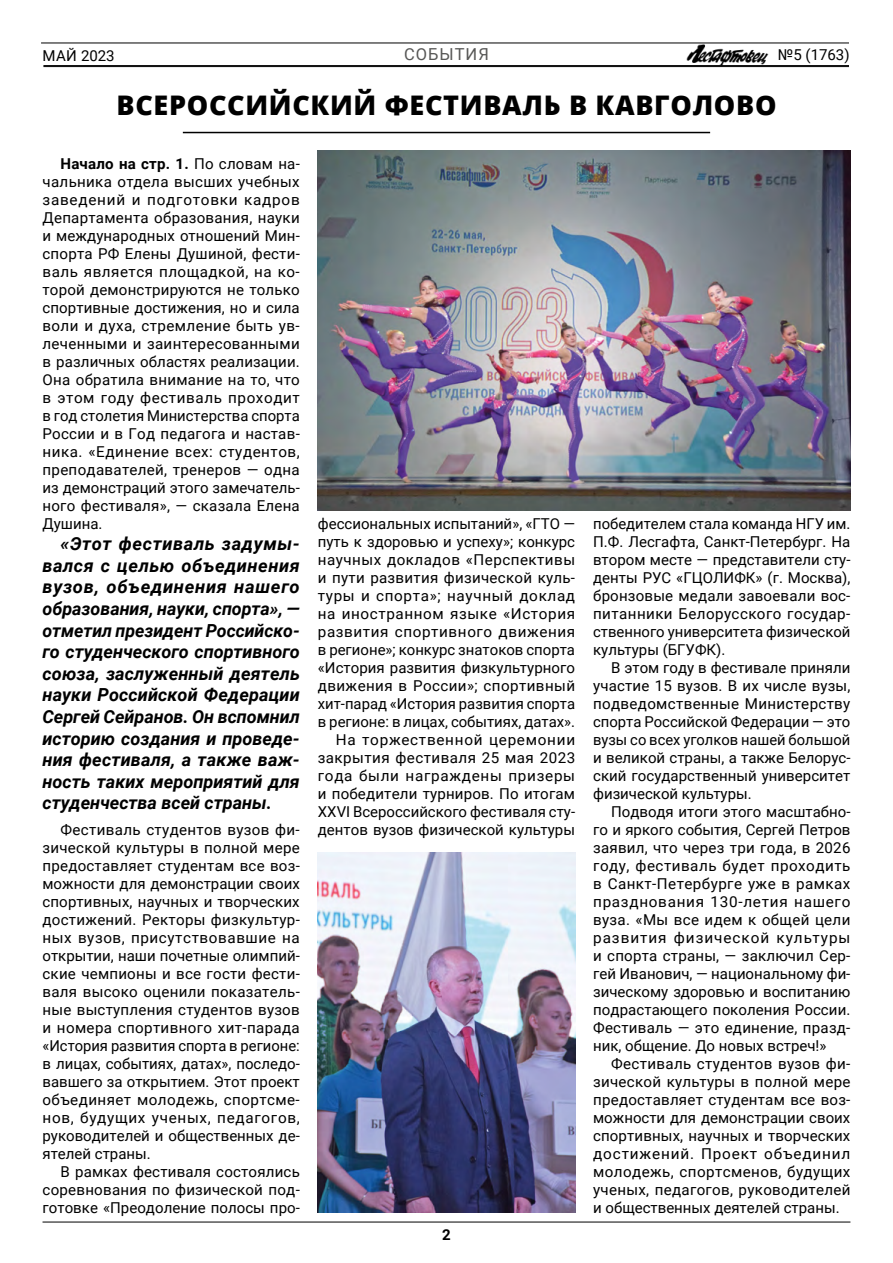
<style>
.page{position:relative;width:893px;height:1263px;background:#fff}
.page>*{position:absolute;margin:0;border:0;box-sizing:border-box;transform-origin:0 0}
.t1{font:800 27px "Open Sans";letter-spacing:.025em;color:#000}
.t2{font:italic 700 18px/21.6px "Roboto";letter-spacing:.005em;color:#000;text-align:justify}
.t3{font:16.5px "Roboto";letter-spacing:.06em;color:#575756}
.t4{font:15px/18px "Roboto";letter-spacing:.005em;color:#000;text-align:justify}
.t5{font:700 15px "Roboto";color:#000}
.s1{font-weight:700}
</style>
<div class="page">
<hr style="left:183px;top:132px;width:527px;height:1px;background:#000">
<hr style="left:43px;top:65px;width:806px;height:1px;background:#000">
<hr style="left:43px;top:66px;width:806px;height:1px;background:#000">
<hr style="left:41px;top:43px;width:808px;height:1px;background:#000">
<img style="left:687px;top:44px;width:81px;height:21px">
<hr style="left:43px;top:1222px;width:807px;height:1px;background:#000">
<img style="left:318px;top:151px;width:532px;height:360px">
<img style="left:318px;top:853px;width:257px;height:360px">
<p class="t4" style="left:42px;top:46px;width:74px">МАЙ 2023</p>
<p class="t4" style="left:778px;top:45px;width:73px">№5 (1763)</p>
<p class="t3" style="left:404px;top:43px;width:86px">СОБЫТИЯ</p>
<h1 class="t1" style="left:116px;top:84px;width:661px">ВСЕРОССИЙСКИЙ ФЕСТИВАЛЬ В КАВГОЛОВО</h1>
<p class="t4" style="left:43px;top:154px;width:259px;text-indent:18px"><span class="s1">Начало на стр. 1.</span> По словам на&shy;чальника отдела высших учебных заведений и подготовки кадров Департамента образования, науки и международных отношений Мин&shy;спорта РФ Елены Душиной, фести&shy;валь является площадкой, на ко&shy;торой демонстрируются не только спортивные достижения, но и сила воли и духа, стремление быть ув&shy;леченными и заинтересованными в различных областях реализации.<br>Она обратила внимание на то, что в этом году фестиваль проходит в год столетия Министерства спорта России и в Год педагога и настав&shy;ника. «Единение всех: студентов, преподавателей, тренеров — одна из демонстраций этого замечатель&shy;ного фестиваля», — сказала Елена Душина.</p>
<p class="t2" style="left:43px;top:532px;width:259px;text-indent:18px">«Этот фестиваль задумы&shy;вался с целью объединения вузов, объединения нашего образования, науки, спорта», — отметил президент Российско&shy;го студенческого спортивного союза, заслуженный деятель науки Российской Федерации Сергей Сейранов. Он вспомнил историю создания и проведе&shy;ния фестиваля, а также важ&shy;ность таких мероприятий для студенчества всей страны.</p>
<p class="t4" style="left:43px;top:820px;width:259px;text-indent:18px">Фестиваль студентов вузов фи&shy;зической культуры в полной мере предоставляет студентам все воз&shy;можности для демонстрации своих спортивных, научных и творческих достижений. Ректоры физкультур&shy;ных вузов, присутствовавшие на открытии, наши почетные олимпий&shy;ские чемпионы и все гости фести&shy;валя высоко оценили показатель&shy;ные выступления студентов вузов и номера спортивного хит-парада «История развития спорта в регионе: в лицах, событиях, датах», последо&shy;вавшего за открытием. Этот проект объединяет молодежь, спортсме&shy;нов, будущих ученых, педагогов, руководителей и общественных де&shy;ятелей страны.</p>
<p class="t4" style="left:43px;top:1162px;width:259px;text-indent:18px">В рамках фестиваля состоялись соревнования по физической под&shy;готовке «Преодоление полосы про-</p>
<p class="t4" style="left:318px;top:514px;width:259px;text-align:right">фессиональных испытаний», «ГТО — путь к здоровью и успеху»; конкурс научных докладов «Перспективы и пути развития физической куль&shy;туры и спорта»; научный доклад на иностранном языке «История развития спортивного движения в регионе»; конкурс знатоков спорта «История развития физкультурного движения в России»; спортивный хит-парад «История развития спорта в регионе: в лицах, событиях, датах».<br>На торжественной церемонии закрытия фестиваля 25 мая 2023 года были награждены призеры и победители турниров. По итогам ХXVI Всероссийского фестиваля сту&shy;дентов вузов физической культуры</p>
<p class="t4" style="left:593px;top:514px;width:259px">победителем стала команда НГУ им.<br>П.Ф. Лесгафта, Санкт-Петербург. На втором месте — представители сту&shy;денты РУС «ГЦОЛИФК» (г. Москва), бронзовые медали завоевали вос&shy;питанники Белорусского государ&shy;ственного университета физической культуры (БГУФК).</p>
<p class="t4" style="left:593px;top:658px;width:259px;text-indent:18px">В этом году в фестивале приняли участие 15 вузов. В их числе вузы, подведомственные Министерству спорта Российской Федерации — это вузы со всех уголков нашей большой и великой страны, а также Белорус&shy;ский государственный университет физической культуры.</p>
<p class="t4" style="left:593px;top:802px;width:259px;text-indent:18px">Подводя итоги этого масштабно&shy;го и яркого события, Сергей Петров заявил, что через три года, в 2026 году, фестиваль будет проходить в Санкт-Петербурге уже в рамках празднования 130-летия нашего вуза. «Мы все идем к общей цели развития физической культуры и спорта страны, — заключил Сер&shy;гей Иванович, — национальному фи&shy;зическому здоровью и воспитанию подрастающего поколения России.<br>Фестиваль — это единение, празд&shy;ник, общение. До новых встреч!»</p>
<p class="t4" style="left:593px;top:1054px;width:259px;text-indent:18px">Фестиваль студентов вузов фи&shy;зической культуры в полной мере предоставляет студентам все воз&shy;можности для демонстрации своих спортивных, научных и творческих достижений. Проект объединил молодежь, спортсменов, будущих ученых, педагогов, руководителей и общественных деятелей страны.</p>
<p class="t5" style="left:442px;top:1224px;width:10px">2</p>
</div>
